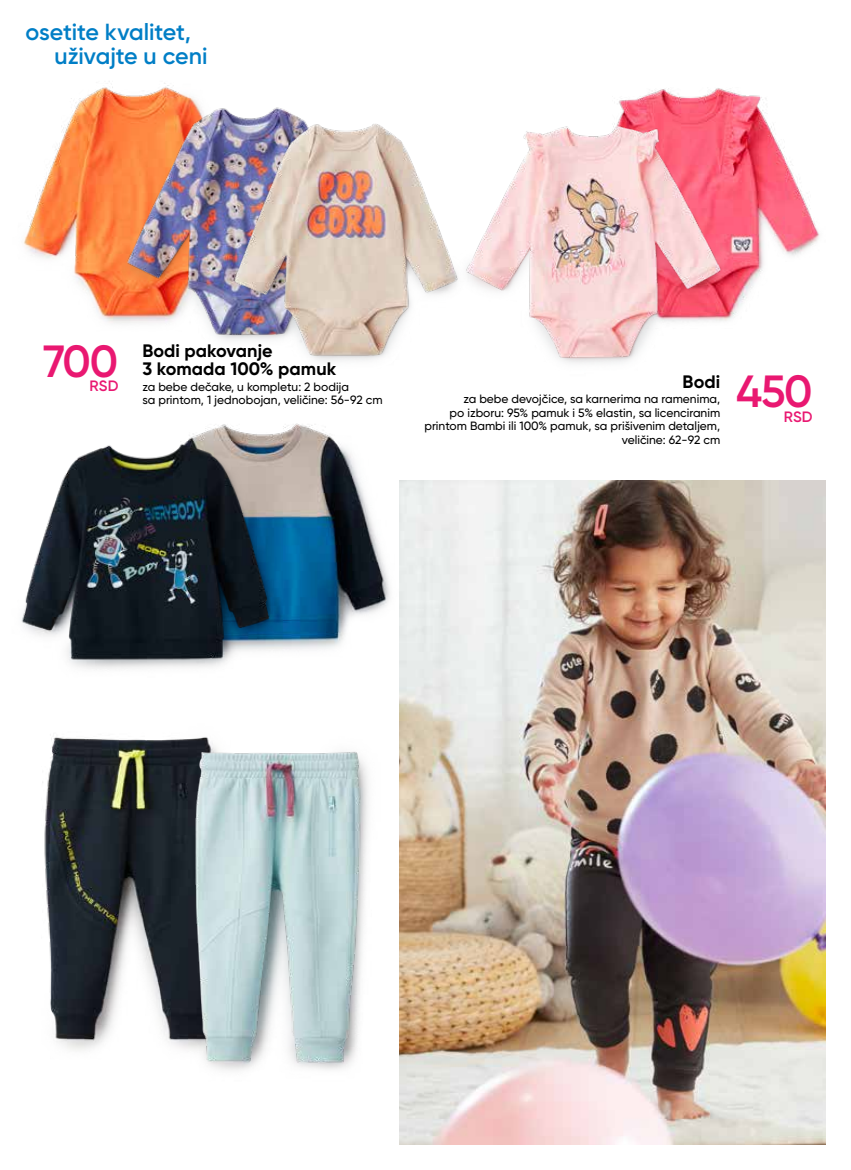
<style>
.page{position:relative;width:851px;height:1170px;background:#fff}
.page>*{position:absolute;margin:0;border:0;box-sizing:border-box;transform-origin:0 0}
.t1{font:600 45px "Gilroy";letter-spacing:-.03em;color:#e91871}
.t2{font:600 23.25px/24px "Gilroy";letter-spacing:-.005em;color:#007ec6}
.t3{font:700 18px/18px "Gilroy";letter-spacing:.005em;color:#000}
.t4{font:600 15px "Gilroy";letter-spacing:.005em;color:#e91871}
.t5{font:500 12px/13.5px "Gilroy";color:#000}
</style>
<div class="page">
<img style="left:309px;top:425px;width:91px;height:259px">
<img style="left:23px;top:81px;width:98px;height:243px">
<img style="left:732px;top:92px;width:88px;height:226px">
<img style="left:121px;top:83px;width:92px;height:248px">
<img style="left:213px;top:107px;width:244px;height:255px">
<img style="left:457px;top:88px;width:275px;height:275px">
<img style="left:21px;top:358px;width:288px;height:312px">
<img style="left:400px;top:480px;width:425px;height:664px">
<img style="left:42px;top:737px;width:80px;height:314px">
<img style="left:122px;top:684px;width:342px;height:416px">
<h2 class="t2" style="left:55px;top:20px;width:154px;text-indent:-29px">osetite kvalitet, uživajte u ceni</h2>
<h3 class="t3" style="left:142px;top:341px;width:195px">Bodi pakovanje<br>3 komada 100% pamuk</h3>
<p class="t5" style="left:142px;top:379px;width:241px">za bebe dečake, u kompletu: 2 bodija<br>sa printom, 1 jednobojan, veličine: 56-92 cm</p>
<h1 class="t1" style="left:43px;top:333px;width:76px">700</h1>
<p class="t4" style="left:90px;top:377px;width:30px">RSD</p>
<h1 class="t1" style="left:736px;top:363px;width:78px">450</h1>
<p class="t4" style="left:783px;top:407px;width:30px">RSD</p>
<h3 class="t3" style="left:682px;top:372px;width:39px">Bodi</h3>
<p class="t5" style="left:424px;top:392px;width:297px;text-align:right">za bebe devojčice, sa karnerima na ramenima,<br>po izboru: 95% pamuk i 5% elastin, sa licenciranim printom Bambi ili 100% pamuk, sa prišivenim detaljem, veličine: 62-92 cm</p>
</div>
